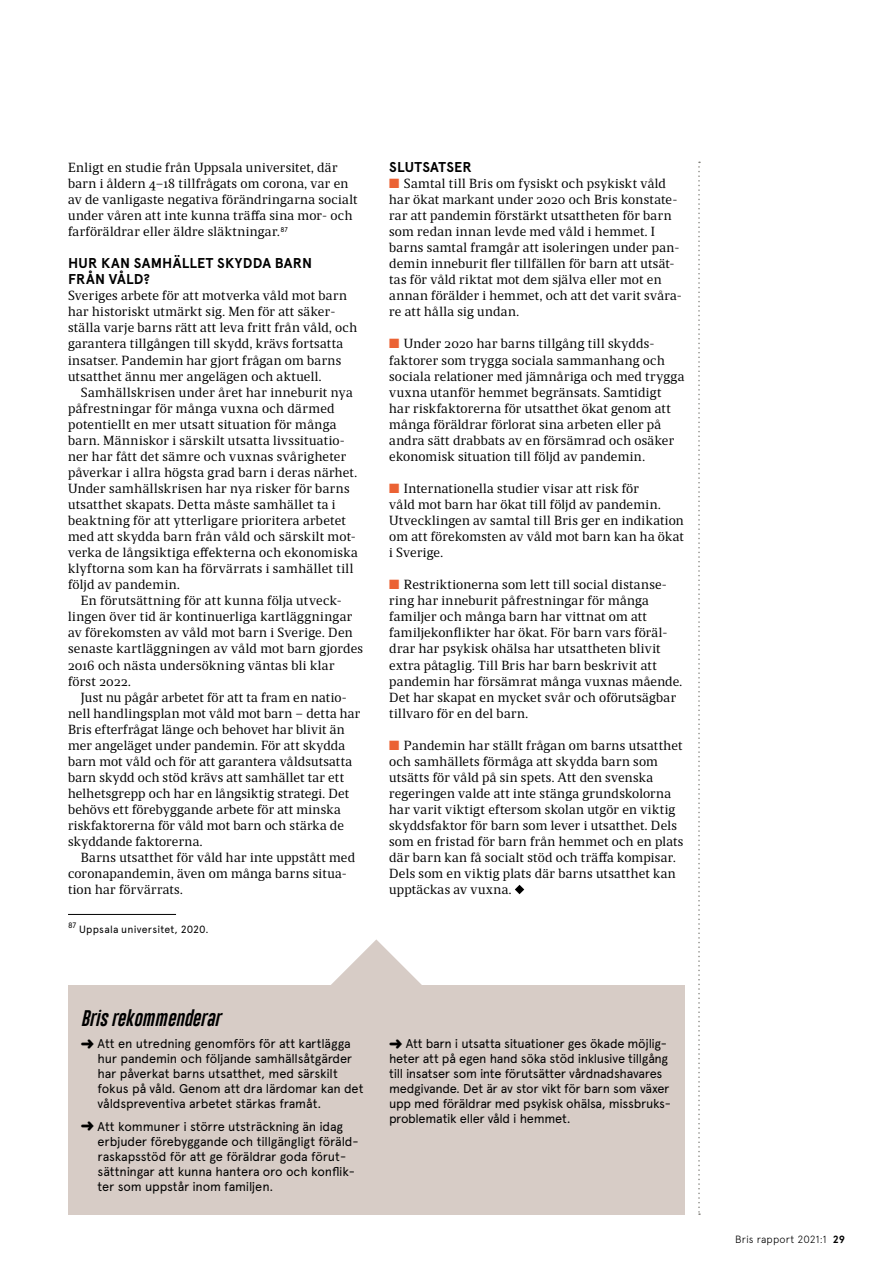
<style>
.page{position:relative;width:893px;height:1263px;background:#fff}
.page>*{position:absolute;margin:0;border:0;box-sizing:border-box;transform-origin:0 0}
.t1{font:italic 700 16.5px "Bris Gobold";color:#000}
.t2{font:700 14.25px/16px "Apercu";letter-spacing:.015em;color:#000}
.t3{font:13.2px/16px "Maga";letter-spacing:.02em;color:#000}
.t4{font:12.75px/15px "Apercu";letter-spacing:-.015em;color:#000}
.t5{font:10.5px "Apercu";letter-spacing:.02em;color:#000}
.t6{font:300 10.5px "Apercu";letter-spacing:.01em;color:#000}
.t7{font:7.8px "Apercu";color:#000}
.s1{color:#eb6234}
.s2{font-weight:700}
</style>
<div class="page">
<hr style="left:68px;top:914px;width:108px;height:1px;background:#000">
<svg style="left:515px;top:885px;width:9px;height:9px"></svg>
<div style="left:68px;top:985px;width:617px;height:230px;background:#d7ccc6"></div>
<svg style="left:331px;top:939px;width:91px;height:46px"></svg>
<svg style="left:698px;top:162px;width:2px;height:1053px"></svg>
<p class="t3" style="left:68px;top:159px;width:291px">Enligt en studie från Uppsala universitet, där barn i åldern 4–18 tillfrågats om corona, var en av de vanligaste negativa förändringarna socialt under våren att inte kunna träffa sina mor- och farföräldrar eller äldre släktningar.<sup>87</sup></p>
<p class="t2" style="left:68px;top:255px;width:246px">HUR KAN SAMHÄLLET SKYDDA BARN<br>FRÅN VÅLD?</p>
<p class="t3" style="left:68px;top:288px;width:290px">Sveriges arbete för att motverka våld mot barn har historiskt utmärkt sig. Men för att säker&shy;ställa varje barns rätt att leva fritt från våld, och garantera tillgången till skydd, krävs fortsatta insatser. Pandemin har gjort frågan om barns utsatthet ännu mer angelägen och aktuell.</p>
<p class="t3" style="left:68px;top:384px;width:291px;text-indent:13px">Samhällskrisen under året har inneburit nya påfrestningar för många vuxna och därmed potentiellt en mer utsatt situation för många barn. Människor i särskilt utsatta livssituatio&shy;ner har fått det sämre och vuxnas svårigheter påverkar i allra högsta grad barn i deras närhet.<br>Under samhällskrisen har nya risker för barns utsatthet skapats. Detta måste samhället ta i beaktning för att ytterligare prioritera arbetet med att skydda barn från våld och särskilt mot&shy;verka de långsiktiga effekterna och ekonomiska klyftorna som kan ha förvärrats i samhället till följd av pandemin.</p>
<p class="t3" style="left:68px;top:593px;width:297px;text-indent:13px">En förutsättning för att kunna följa utveck&shy;lingen över tid är kontinuerliga kartläggningar av förekomsten av våld mot barn i Sverige. Den senaste kartläggningen av våld mot barn gjordes 2016 och nästa undersökning väntas bli klar först 2022.</p>
<p class="t3" style="left:68px;top:689px;width:294px;text-indent:13px">Just nu pågår arbetet för att ta fram en natio&shy;nell handlingsplan mot våld mot barn – detta har Bris efterfrågat länge och behovet har blivit än mer angeläget under pandemin. För att skydda barn mot våld och för att garantera våldsutsatta barn skydd och stöd krävs att samhället tar ett helhetsgrepp och har en långsiktig strategi. Det behövs ett förebyggande arbete för att minska riskfaktorerna för våld mot barn och stärka de skyddande faktorerna.</p>
<p class="t3" style="left:68px;top:849px;width:289px;text-indent:13px">Barns utsatthet för våld har inte uppstått med coronapandemin, även om många barns situa&shy;tion har förvärrats.</p>
<p class="t7" style="left:68px;top:921px;width:10px">87</p>
<p class="t5" style="left:79px;top:923px;width:131px">Uppsala universitet, 2020.</p>
<p class="t2" style="left:389px;top:159px;width:84px">SLUTSATSER</p>
<p class="t3" style="left:389px;top:175px;width:294px"><span class="s1">■</span> Samtal till Bris om fysiskt och psykiskt våld har ökat markant under 2020 och Bris konstate&shy;rar att pandemin förstärkt utsattheten för barn som redan innan levde med våld i hemmet. I barns samtal framgår att isoleringen under pan&shy;demin inneburit fler tillfällen för barn att utsät&shy;tas för våld riktat mot dem själva eller mot en annan förälder i hemmet, och att det varit svåra&shy;re att hålla sig undan.</p>
<p class="t3" style="left:389px;top:336px;width:297px"><span class="s1">■</span> Under 2020 har barns tillgång till skydds&shy;faktorer som trygga sociala sammanhang och sociala relationer med jämnåriga och med trygga vuxna utanför hemmet begränsats. Samtidigt har riskfaktorerna för utsatthet ökat genom att många föräldrar förlorat sina arbeten eller på andra sätt drabbats av en försämrad och osäker ekonomisk situation till följd av pandemin.</p>
<p class="t3" style="left:389px;top:480px;width:296px"><span class="s1">■</span> Internationella studier visar att risk för<br>våld mot barn har ökat till följd av pandemin.<br>Utvecklingen av samtal till Bris ger en indikation om att förekomsten av våld mot barn kan ha ökat i Sverige.</p>
<p class="t3" style="left:389px;top:577px;width:295px"><span class="s1">■</span> Restriktionerna som lett till social distanse&shy;ring har inneburit påfrestningar för många familjer och många barn har vittnat om att familjekonflikter har ökat. För barn vars föräl&shy;drar har psykisk ohälsa har utsattheten blivit extra påtaglig. Till Bris har barn beskrivit att pandemin har försämrat många vuxnas mående.<br>Det har skapat en mycket svår och oförutsägbar tillvaro för en del barn.</p>
<p class="t3" style="left:389px;top:737px;width:296px"><span class="s1">■</span> Pandemin har ställt frågan om barns utsatthet och samhällets förmåga att skydda barn som utsätts för våld på sin spets. Att den svenska regeringen valde att inte stänga grundskolorna har varit viktigt eftersom skolan utgör en viktig skyddsfaktor för barn som lever i utsatthet. Dels som en fristad för barn från hemmet och en plats där barn kan få socialt stöd och träffa kompisar.<br>Dels som en viktig plats där barns utsatthet kan upptäckas av vuxna.</p>
<p class="t1" style="left:81px;top:1007px;width:141px">Bris rekommenderar</p>
<p class="t4" style="left:98px;top:1036px;width:267px;text-indent:-17px">➜ Att en utredning genomförs för att kartlägga hur pandemin och följande samhällsåtgärder har påverkat barns utsatthet, med särskilt fokus på våld. Genom att dra lärdomar kan det våldspreventiva arbetet stärkas framåt.</p>
<p class="t4" style="left:98px;top:1118px;width:262px;text-indent:-17px">➜ Att kommuner i större utsträckning än idag erbjuder förebyggande och tillgängligt föräld&shy;raskapsstöd för att ge föräldrar goda förut&shy;sättningar att kunna hantera oro och konflik&shy;ter som uppstår inom familjen.</p>
<p class="t4" style="left:389px;top:1036px;width:283px">➜ Att barn i utsatta situationer ges ökade möjlig&shy;heter att på egen hand söka stöd inklusive tillgång till insatser som inte förutsätter vårdnadshavares medgivande. Det är av stor vikt för barn som växer upp med föräldrar med psykisk ohälsa, missbruks&shy;problematik eller våld i hemmet.</p>
<p class="t6" style="left:735px;top:1233px;width:111px">Bris rapport 2021:1 <span class="s2">29</span></p>
</div>
